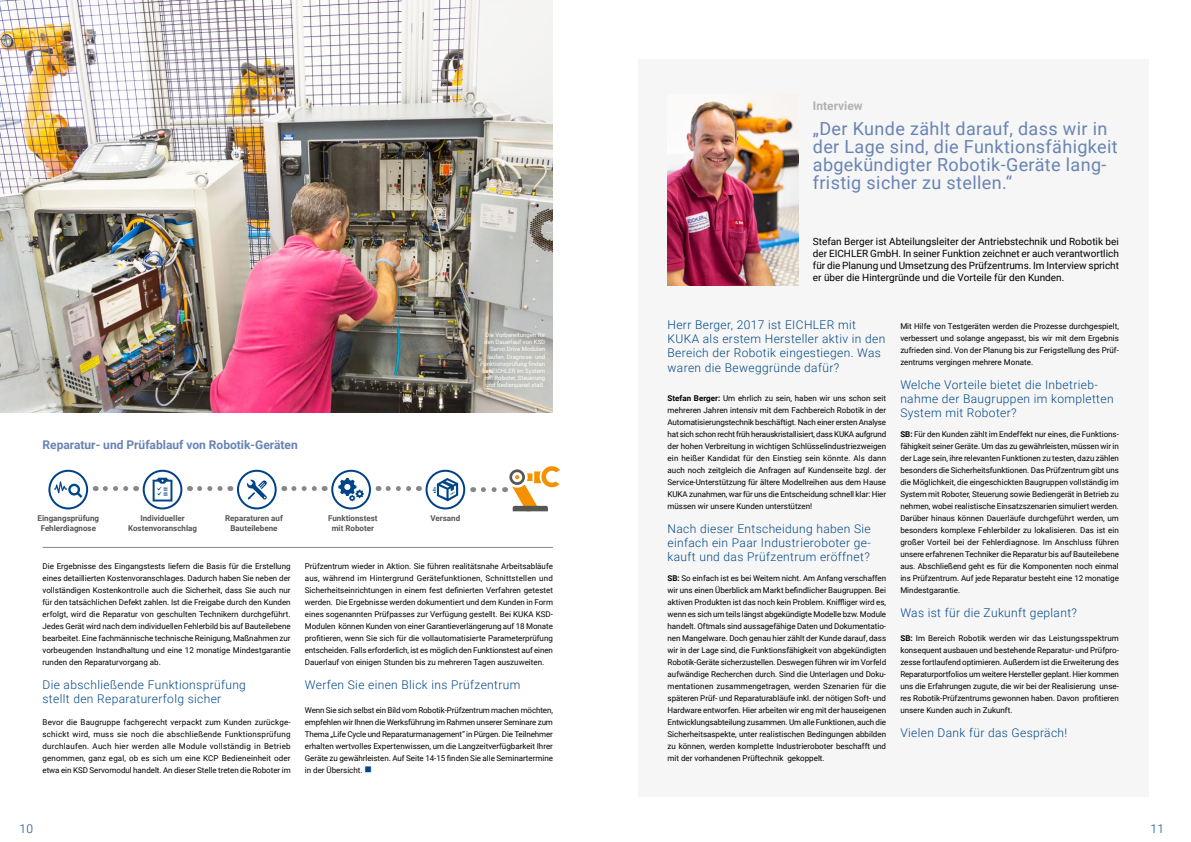
<style>
.page{position:relative;width:1191px;height:842px;background:#fff}
.page>*{position:absolute;margin:0;border:0;box-sizing:border-box;transform-origin:0 0}
.t1{font:18px/18px "Roboto";letter-spacing:.02em;color:#6884b4}
.t2{font:300 12px/14.4px "Roboto";letter-spacing:.03em;color:#004787}
.t3{font:700 12px "Roboto";color:#6884b4}
.t4{font:700 12px "Roboto";color:#b1b2b3}
.t5{font:10px/12px "Roboto";color:#000;text-align:justify}
.t6{font:8px/12px "Roboto";color:#000;text-align:justify}
.t7{font:700 8px/9.6px "Roboto";color:#565655;text-align:center}
.t8{font:6px/7.2px "Roboto";color:#fff;text-align:right}
.s1{color:#004787}
.s2{font-weight:700}
</style>
<div class="page">
<img style="left:0;top:0;width:553px;height:413px">
<div style="left:638px;top:60px;width:510px;height:737px;background:#f6f6f6"></div>
<hr style="left:43px;top:547px;width:510px;height:1px;background:#868786">
<svg style="left:105px;top:486px;width:32px;height:5px"></svg>
<svg style="left:200px;top:486px;width:31px;height:5px"></svg>
<svg style="left:294px;top:486px;width:31px;height:5px"></svg>
<svg style="left:388px;top:486px;width:31px;height:5px"></svg>
<svg style="left:483px;top:466px;width:77px;height:45px"></svg>
<svg style="left:54px;top:481px;width:28px;height:17px"></svg>
<div style="left:48px;top:470px;width:40px;height:39px;border:2px solid #004188;border-radius:50%"></div>
<svg style="left:153px;top:478px;width:19px;height:23px"></svg>
<div style="left:143px;top:470px;width:39px;height:39px;border:2px solid #004188;border-radius:50%"></div>
<svg style="left:247px;top:480px;width:20px;height:19px"></svg>
<div style="left:237px;top:470px;width:40px;height:39px;border:2px solid #004188;border-radius:50%"></div>
<svg style="left:338px;top:478px;width:26px;height:23px"></svg>
<div style="left:331px;top:470px;width:40px;height:39px;border:2px solid #004188;border-radius:50%"></div>
<svg style="left:432px;top:478px;width:26px;height:23px"></svg>
<div style="left:425px;top:470px;width:40px;height:39px;border:2px solid #004188;border-radius:50%"></div>
<img style="left:667px;top:101px;width:131px;height:184px">
<h2 class="t4" style="left:813px;top:97px;width:51px">Interview</h2>
<h1 class="t1" style="left:813px;top:119px;width:306px">„Der Kunde zählt darauf, dass wir in der Lage sind, die Funktionsfähigkeit abgekündigter Robotik-Geräte lang&shy;fristig sicher zu stellen.“</h1>
<h2 class="t3" style="left:43px;top:436px;width:257px">Reparatur- und Prüfablauf von Robotik-Geräten</h2>
<p class="t8" style="left:480px;top:331px;width:66px">Die Vorbereitungen für den Dauerlauf von KSD<br>Servo Drive Modulen laufen. Diagnose- und<br>Funktionsprüfung finden bei EICHLER im System mit Roboter, Steuerung und Bedienpanel statt.</p>
<p class="t7" style="left:38px;top:513px;width:63px">Eingangsprüfung<br>Fehlerdiagnose</p>
<p class="t7" style="left:128px;top:513px;width:70px">Individueller<br>Kostenvoranschlag</p>
<p class="t7" style="left:225px;top:513px;width:59px">Reparaturen auf<br>Bauteilebene</p>
<p class="t7" style="left:328px;top:513px;width:51px">Funktionstest mit Roboter</p>
<p class="t7" style="left:430px;top:513px;width:31px">Versand</p>
<p class="t6" style="left:43px;top:559px;width:250px">Die Ergebnisse des Eingangstests liefern die Basis für die Erstellung eines detaillierten Kostenvoranschlages. Dadurch haben Sie neben der vollständigen Kostenkontrolle auch die Sicherheit, dass Sie auch nur für den tatsächlichen Defekt zahlen. Ist die Freigabe durch den Kunden erfolgt, wird die Reparatur von geschulten Technikern durchgeführt.<br>Jedes Gerät wird nach dem individuellen Fehlerbild bis auf Bauteilebene bearbeitet. Eine fachmännische technische Reinigung, Maßnahmen zur vorbeugenden Instandhaltung und eine 12 monatige Mindestgarantie runden den Reparaturvorgang ab.</p>
<h2 class="t2" style="left:43px;top:677px;width:205px">Die abschließende Funktionsprüfung stellt den Reparaturerfolg sicher</h2>
<p class="t6" style="left:43px;top:715px;width:250px">Bevor die Baugruppe fachgerecht verpackt zum Kunden zurückge&shy;schickt wird, muss sie noch die abschließende Funktionsprüfung durchlaufen. Auch hier werden alle Module vollständig in Betrieb genommen, ganz egal, ob es sich um eine KCP Bedieneinheit oder etwa ein KSD Servomodul handelt. An dieser Stelle treten die Roboter im</p>
<p class="t6" style="left:305px;top:559px;width:250px">Prüfzentrum wieder in Aktion. Sie führen realitätsnahe Arbeitsabläufe aus, während im Hintergrund Gerätefunktionen, Schnittstellen und Sicherheitseinrichtungen in einem fest definierten Verfahren getestet werden. Die Ergebnisse werden dokumentiert und dem Kunden in Form eines sogenannten Prüfpasses zur Verfügung gestellt. Bei KUKA KSD-Modulen können Kunden von einer Garantieverlängerung auf 18 Monate profitieren, wenn Sie sich für die vollautomatisierte Parameterprüfung entscheiden. Falls erforderlich, ist es möglich den Funktionstest auf einen Dauerlauf von einigen Stunden bis zu mehreren Tagen auszuweiten.</p>
<h2 class="t2" style="left:305px;top:677px;width:217px">Werfen Sie einen Blick ins Prüfzentrum</h2>
<p class="t6" style="left:305px;top:703px;width:250px">Wenn Sie sich selbst ein Bild vom Robotik-Prüfzentrum machen möchten, empfehlen wir Ihnen die Werksführung im Rahmen unserer Seminare zum Thema „Life Cycle und Reparaturmanagement“ in Pürgen. Die Teilnehmer erhalten wertvolles Expertenwissen, um die Langzeitverfügbarkeit Ihrer Geräte zu gewährleisten. Auf Seite 14-15 finden Sie alle Seminartermine in der Übersicht. <span class="s1">■</span></p>
<p class="t5" style="left:813px;top:235px;width:307px">Stefan Berger ist Abteilungsleiter der Antriebstechnik und Robotik bei der EICHLER GmbH. In seiner Funktion zeichnet er auch verantwortlich für die Planung und Umsetzung des Prüfzentrums. Im Interview spricht er über die Hintergründe und die Vorteile für den Kunden.</p>
<h2 class="t2" style="left:667px;top:317px;width:219px">Herr Berger, 2017 ist EICHLER mit KUKA als erstem Hersteller aktiv in den Bereich der Robotik eingestiegen. Was waren die Beweggründe dafür?</h2>
<p class="t6" style="left:667px;top:391px;width:220px"><span class="s2">Stefan Berger:</span> Um ehrlich zu sein, haben wir uns schon seit mehreren Jahren intensiv mit dem Fachbereich Robotik in der Automatisierungstechnik beschäftigt. Nach einer ersten Analyse hat sich schon recht früh herauskristallisiert, dass KUKA aufgrund der hohen Verbreitung in wichtigen Schlüsselindustriezweigen ein heißer Kandidat für den Einstieg sein könnte. Als dann auch noch zeitgleich die Anfragen auf Kundenseite bzgl. der Service-Unterstützung für ältere Modellreihen aus dem Hause KUKA zunahmen, war für uns die Entscheidung schnell klar: Hier müssen wir unsere Kunden unterstützen!</p>
<h2 class="t2" style="left:667px;top:521px;width:205px;text-align:justify">Nach dieser Entscheidung haben Sie einfach ein Paar Industrieroboter ge&shy;kauft und das Prüfzentrum eröffnet?</h2>
<p class="t6" style="left:667px;top:571px;width:220px"><span class="s2">SB:</span> So einfach ist es bei Weitem nicht. Am Anfang verschaffen wir uns einen Überblick am Markt befindlicher Baugruppen. Bei aktiven Produkten ist das noch kein Problem. Kniffliger wird es, wenn es sich um teils längst abgekündigte Modelle bzw. Module handelt. Oftmals sind aussagefähige Daten und Dokumentatio&shy;nen Mangelware. Doch genau hier zählt der Kunde darauf, dass wir in der Lage sind, die Funktionsfähigkeit von abgekündigten Robotik-Geräte sicherzustellen. Deswegen führen wir im Vorfeld aufwändige Recherchen durch. Sind die Unterlagen und Doku&shy;mentationen zusammengetragen, werden Szenarien für die späteren Prüf- und Reparaturabläufe inkl. der nötigen Soft- und Hardware entworfen. Hier arbeiten wir eng mit der hauseigenen Entwicklungsabteilung zusammen. Um alle Funktionen, auch die Sicherheitsaspekte, unter realistischen Bedingungen abbilden zu können, werden komplette Industrieroboter beschafft und mit der vorhandenen Prüftechnik gekoppelt.</p>
<p class="t6" style="left:900px;top:319px;width:220px">Mit Hilfe von Testgeräten werden die Prozesse durchgespielt, verbessert und solange angepasst, bis wir mit dem Ergebnis zufrieden sind. Von der Planung bis zur Ferigstellung des Prüf&shy;zentrums vergingen mehrere Monate.</p>
<h2 class="t2" style="left:900px;top:377px;width:215px">Welche Vorteile bietet die Inbetrieb&shy;nahme der Baugruppen im kompletten<br>System mit Roboter?</h2>
<p class="t6" style="left:900px;top:427px;width:220px"><span class="s2">SB:</span> Für den Kunden zählt im Endeffekt nur eines, die Funktions&shy;fähigkeit seiner Geräte. Um das zu gewährleisten, müssen wir in der Lage sein, ihre relevanten Funktionen zu testen, dazu zählen besonders die Sicherheitsfunktionen. Das Prüfzentrum gibt uns die Möglichkeit, die eingeschickten Baugruppen vollständig im System mit Roboter, Steuerung sowie Bediengerät in Betrieb zu nehmen, wobei realistische Einsatzszenarien simuliert werden.<br>Darüber hinaus können Dauerläufe durchgeführt werden, um besonders komplexe Fehlerbilder zu lokalisieren. Das ist ein großer Vorteil bei der Fehlerdiagnose. Im Anschluss führen unsere erfahrenen Techniker die Reparatur bis auf Bauteilebene aus. Abschließend geht es für die Komponenten noch einmal ins Prüfzentrum. Auf jede Reparatur besteht eine 12 monatige Mindestgarantie.</p>
<h2 class="t2" style="left:900px;top:605px;width:178px">Was ist für die Zukunft geplant?</h2>
<p class="t6" style="left:900px;top:631px;width:220px"><span class="s2">SB:</span> Im Bereich Robotik werden wir das Leistungsspektrum konsequent ausbauen und bestehende Reparatur- und Prüfpro&shy;zesse fortlaufend optimieren. Außerdem ist die Erweiterung des Reparaturportfolios um weitere Hersteller geplant. Hier kommen uns die Erfahrungen zugute, die wir bei der Realisierung unse&shy;res Robotik-Prüfzentrums gewonnen haben. Davon profitieren unsere Kunden auch in Zukunft.</p>
<h2 class="t2" style="left:900px;top:725px;width:168px">Vielen Dank für das Gespräch!</h2>
<h2 class="t2" style="left:20px;top:821px;width:15px">10</h2>
<h2 class="t2" style="left:1150px;top:821px;width:15px">11</h2>
</div>
